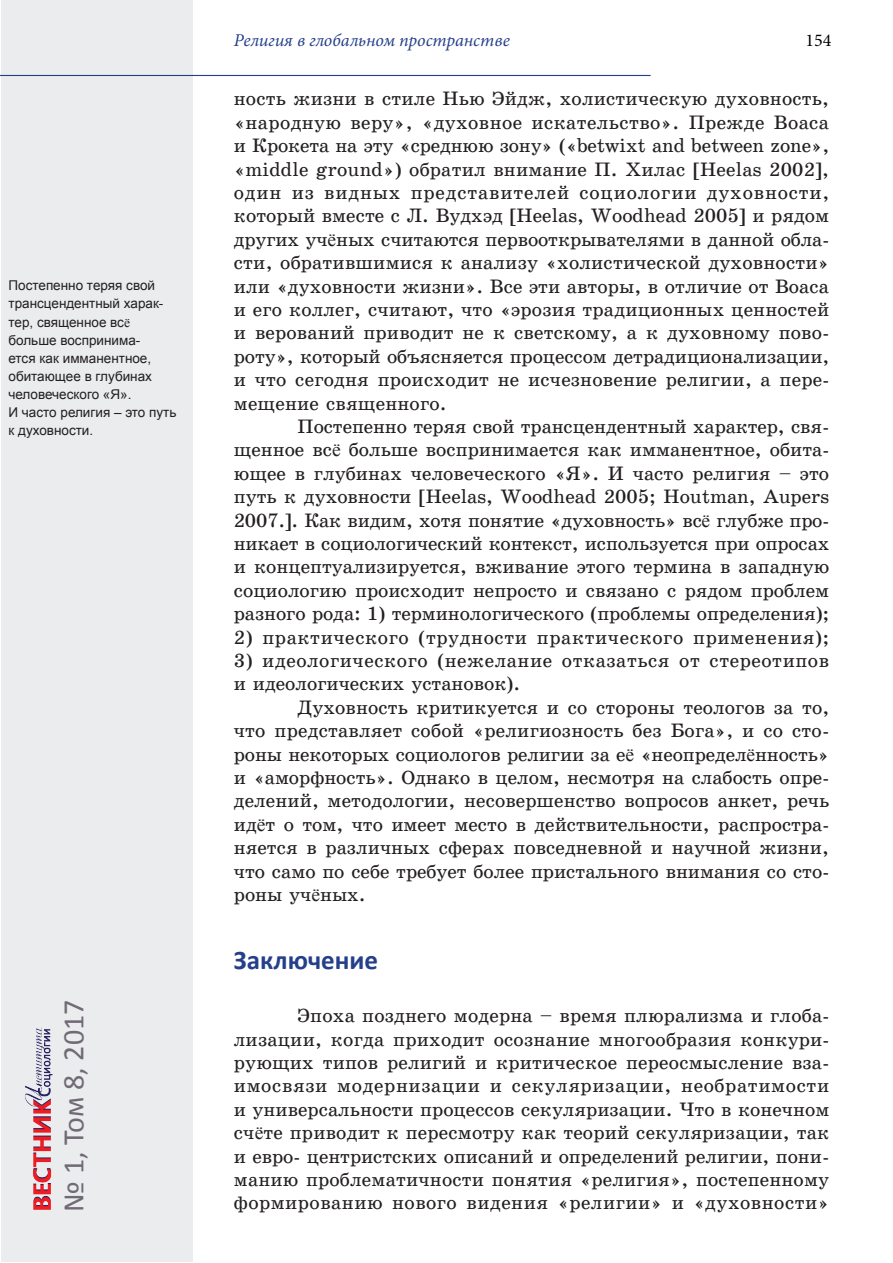
<style>
.page{position:relative;width:893px;height:1263px;background:#fff}
.page>*{position:absolute;margin:0;border:0;box-sizing:border-box;transform-origin:0 0}
.t1{font:30px "Calibri";color:#706a75}
.Заголовок{font:700 27px "Calibri";color:#25408b}
.Текст{font:19.5px/23.4px "School Book C";letter-spacing:.01em;color:#231f20;text-align:justify}
.Текст-2{font:19.5px/23.4px "School Book C";letter-spacing:.03em;color:#231f20}
.t2{font:italic 18px "Minion Pro";color:#25408b}
.t3{font:18px "Minion Pro";color:#000}
.Сноска_сбоку{font:13.5px/18px "Arial";color:#231f20}
.s1{font-family:"Times New Roman"}
</style>
<div class="page">
<div style="left:1px;top:1px;width:192px;height:1261px;background:#eaecee"></div>
<hr style="left:0;top:75px;width:651px;height:1px;background:#25408b">
<img style="left:25px;top:1027px;width:28px;height:183px">
<p class="Сноска_сбоку" style="left:9px;top:277px;width:169px">Постепенно теряя свой трансцендентный харак&shy;тер, священное вс<span class="s1">ё </span>больше воспринима-<br>ется как имманентное, обитающее в глубинах человеческого «Я».<br>И часто религия – это путь к духовности.</p>
<h1 class="t1" style="left:55px;top:1212px;width:214px;rotate:-90deg">№ 1, Том 8, 2017</h1>
<p class="t2" style="left:234px;top:28px;width:277px">Религия в глобальном пространстве</p>
<p class="t3" style="left:805px;top:29px;width:27px">154</p>
<p class="Текст" style="left:234px;top:87px;width:597px">ность жизни в стиле Нью Эйдж, холистическую духовность, «народную веру», «духовное искательство». Прежде Воаса и Крокета на эту «среднюю зону» («betwixt and between zone», «middle ground») обратил внимание П. Хилас [Heelas 2002], один из видных представителей социологии духовности, который вместе с Л. Вудхэд [Heelas, Woodhead 2005] и рядом других уч<span class="s1">ё</span>ных считаются первооткрывателями в данной обла&shy;сти, обратившимися к анализу «холистической духовности» или «духовности жизни». Все эти авторы, в отличие от Воаса и его коллег, считают, что «эрозия традиционных ценностей и верований приводит не к светскому, а к духовному пово&shy;роту», который объясняется процессом детрадиционализации, и что сегодня происходит не исчезновение религии, а пере&shy;мещение священного.</p>
<p class="Текст" style="left:234px;top:415px;width:597px;text-indent:64px">Постепенно теряя свой трансцендентный характер, свя&shy;щенное вс<span class="s1">ё</span> больше воспринимается как имманентное, обита&shy;ющее в глубинах человеческого «Я». И часто религия – это путь к духовности [Heelas, Woodhead 2005; Houtman, Aupers 2007.]. Как видим, хотя понятие «духовность» вс<span class="s1">ё</span> глубже про&shy;никает в социологический контекст, используется при опросах и концептуализируется, вживание этого термина в западную социологию происходит непросто и связано с рядом проблем разного рода: 1) терминологического (проблемы определения);</p>
<p class="Текст-2" style="left:234px;top:625px;width:597px">2) практического (трудности практического применения);</p>
<p class="Текст-2" style="left:234px;top:649px;width:597px">3) идеологического (нежелание отказаться от стереотипов и идеологических установок).</p>
<p class="Текст" style="left:234px;top:696px;width:597px;text-indent:64px">Духовность критикуется и со стороны теологов за то, что представляет собой «религиозность без Бога», и со сто&shy;роны некоторых социологов религии за е<span class="s1">ё</span> «неопредел<span class="s1">ё</span>нность» и «аморфность». Однако в целом, несмотря на слабость опре&shy;делений, методологии, несовершенство вопросов анкет, речь ид<span class="s1">ё</span>т о том, что имеет место в действительности, распростра&shy;няется в различных сферах повседневной и научной жизни, что само по себе требует более пристального внимания со сто&shy;роны уч<span class="s1">ё</span>ных.</p>
<p class="Заголовок" style="left:234px;top:943px;width:146px">Заключение</p>
<p class="Текст" style="left:234px;top:1004px;width:597px;text-indent:64px">Эпоха позднего модерна – время плюрализма и глоба&shy;лизации, когда приходит осознание многообразия конкури&shy;рующих типов религий и критическое переосмысление вза&shy;имосвязи модернизации и секуляризации, необратимости и универсальности процессов секуляризации. Что в конечном сч<span class="s1">ё</span>те приводит к пересмотру как теорий секуляризации, так и евро- центристских описаний и определений религии, пони&shy;манию проблематичности понятия «религия», постепенному формированию нового видения «религии» и «духовности»</p>
</div>
